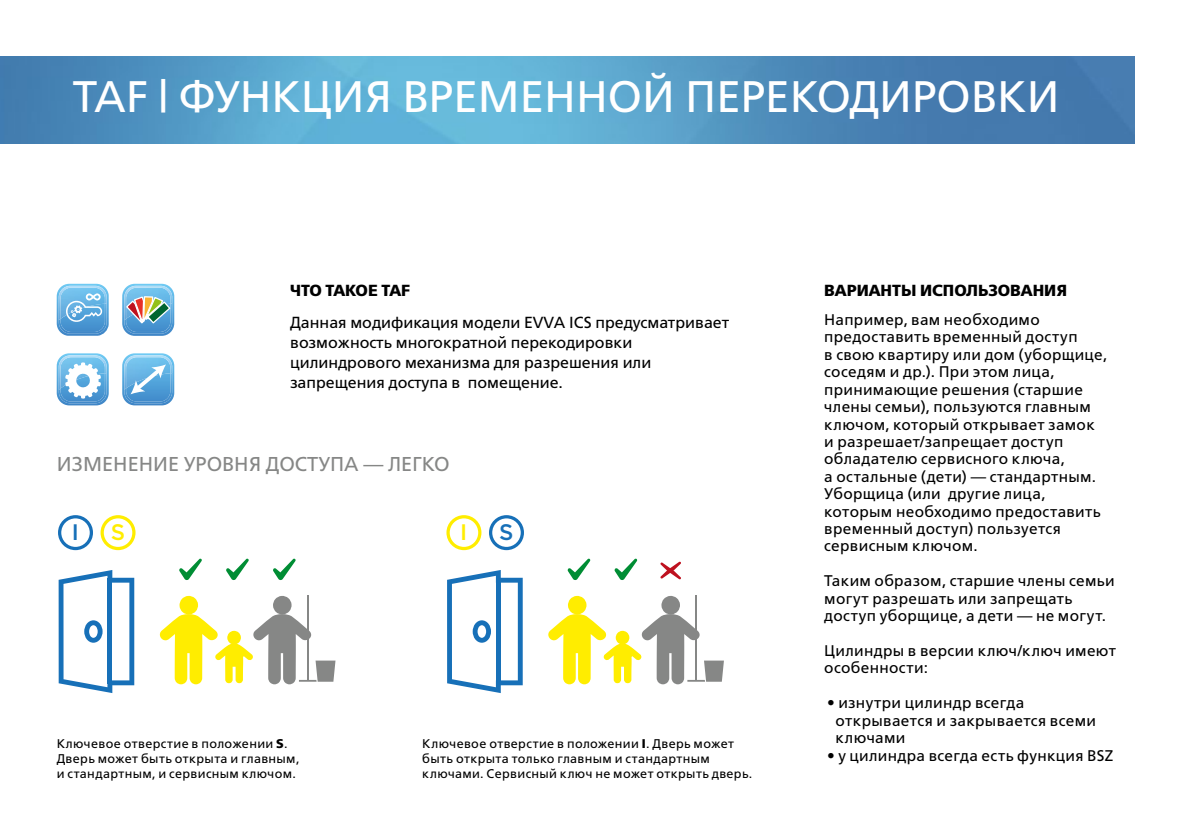
<style>
.page{position:relative;width:1191px;height:840px;background:#fff}
.page>*{position:absolute;margin:0;border:0;box-sizing:border-box;transform-origin:0 0}
.t1{font:44px "Free Set C";color:#fff}
.t2{font:500 22.4px "Gotham Pro";color:#1770b8}
.t3{font:500 22.4px "Gotham Pro";color:#ffed00}
.t4{font:20px "Free Set C";color:#868786}
.t5{font:16px/20px "Free Set C";color:#000}
.t6{font:16px "Free Set Bold C";color:#000}
.t7{font:16px "Free Set Bold C";letter-spacing:-.02em;color:#000}
.t8{font:15.4px/17.4px "Free Set C";letter-spacing:.02em;color:#000}
.t9{font:12.6px/15.2px "Free Set C";letter-spacing:.03em;color:#000}
.s1{font-family:"Free Set Bold C"}
</style>
<div class="page">
<img style="left:0;top:57px;width:1134px;height:86px">
<svg style="left:59px;top:570px;width:75px;height:122px"></svg>
<div style="left:58px;top:515px;width:35px;height:35px;border:3px solid #1770b8;border-radius:50%"></div>
<div style="left:101px;top:515px;width:34px;height:35px;border:3px solid #ffed00;border-radius:50%"></div>
<svg style="left:159px;top:595px;width:176px;height:89px"></svg>
<svg style="left:179px;top:558px;width:23px;height:22px"></svg>
<svg style="left:226px;top:558px;width:23px;height:22px"></svg>
<svg style="left:273px;top:558px;width:23px;height:22px"></svg>
<svg style="left:447px;top:570px;width:76px;height:122px"></svg>
<div style="left:446px;top:515px;width:35px;height:35px;border:3px solid #ffed00;border-radius:50%"></div>
<div style="left:489px;top:515px;width:35px;height:35px;border:3px solid #1770b8;border-radius:50%"></div>
<svg style="left:548px;top:595px;width:176px;height:89px"></svg>
<svg style="left:567px;top:558px;width:23px;height:22px"></svg>
<svg style="left:614px;top:558px;width:23px;height:22px"></svg>
<svg style="left:660px;top:561px;width:21px;height:18px"></svg>
<svg style="left:57px;top:353px;width:52px;height:52px"></svg>
<svg style="left:122px;top:353px;width:52px;height:52px;background:#78b8e3"></svg>
<svg style="left:122px;top:283px;width:52px;height:52px;background:#86b0c6"></svg>
<svg style="left:57px;top:283px;width:52px;height:52px;background:#7ab8e3"></svg>
<h1 class="t1" style="left:73px;top:73px;width:988px">TAF | ФУНКЦИЯ ВРЕМЕННОЙ ПЕРЕКОДИРОВКИ</h1>
<p class="t7" style="left:290px;top:281px;width:121px">ЧТО ТАКОЕ TAF</p>
<p class="t5" style="left:290px;top:312px;width:440px">Данная модификация модели EVVA ICS предусматривает возможность многократной перекодировки цилиндрового механизма для разрешения или запрещения доступа в помещение.</p>
<p class="t4" style="left:57px;top:452px;width:394px">ИЗМЕНЕНИЕ УРОВНЯ ДОСТУПА — ЛЕГКО</p>
<h2 class="t2" style="left:72px;top:519px;width:9px">I</h2>
<h2 class="t3" style="left:111px;top:519px;width:16px">S</h2>
<h2 class="t3" style="left:460px;top:519px;width:9px">I</h2>
<h2 class="t2" style="left:499px;top:519px;width:16px">S</h2>
<p class="t9" style="left:57px;top:735px;width:244px">Ключевое отверстие в положении <span class="s1">S</span>.<br>Дверь может быть открыта и главным, и стандартным, и сервисным ключом.</p>
<p class="t9" style="left:422px;top:735px;width:331px">Ключевое отверстие в положении <span class="s1">I</span>. Дверь может быть открыта только главным и стандартным ключами. Сервисный ключ не может открыть дверь.</p>
<p class="t6" style="left:824px;top:281px;width:244px">ВАРИАНТЫ ИСПОЛЬЗОВАНИЯ</p>
<p class="t8" style="left:824px;top:311px;width:284px">Например, вам необходимо предоставить временный доступ<br>в свою квартиру или дом (уборщице, соседям и др.). При этом лица, принимающие решения (старшие члены семьи), пользуются главным ключом, который открывает замок и разрешает/запрещает доступ обладателю сервисного ключа,<br>а остальные (дети) — стандартным.<br>Уборщица (или другие лица, которым необходимо предоставить временный доступ) пользуется сервисным ключом.</p>
<p class="t8" style="left:824px;top:572px;width:292px">Таким образом, старшие члены семьи могут разрешать или запрещать доступ уборщице, а дети — не могут.</p>
<p class="t8" style="left:824px;top:641px;width:293px">Цилиндры в версии ключ/ключ имеют особенности:</p>
<p class="t8" style="left:835px;top:694px;width:262px;text-indent:-9px">• изнутри цилиндр всегда открывается и закрывается всеми ключами</p>
<p class="t8" style="left:827px;top:746px;width:288px">• у цилиндра всегда есть функция BSZ</p>
</div>
